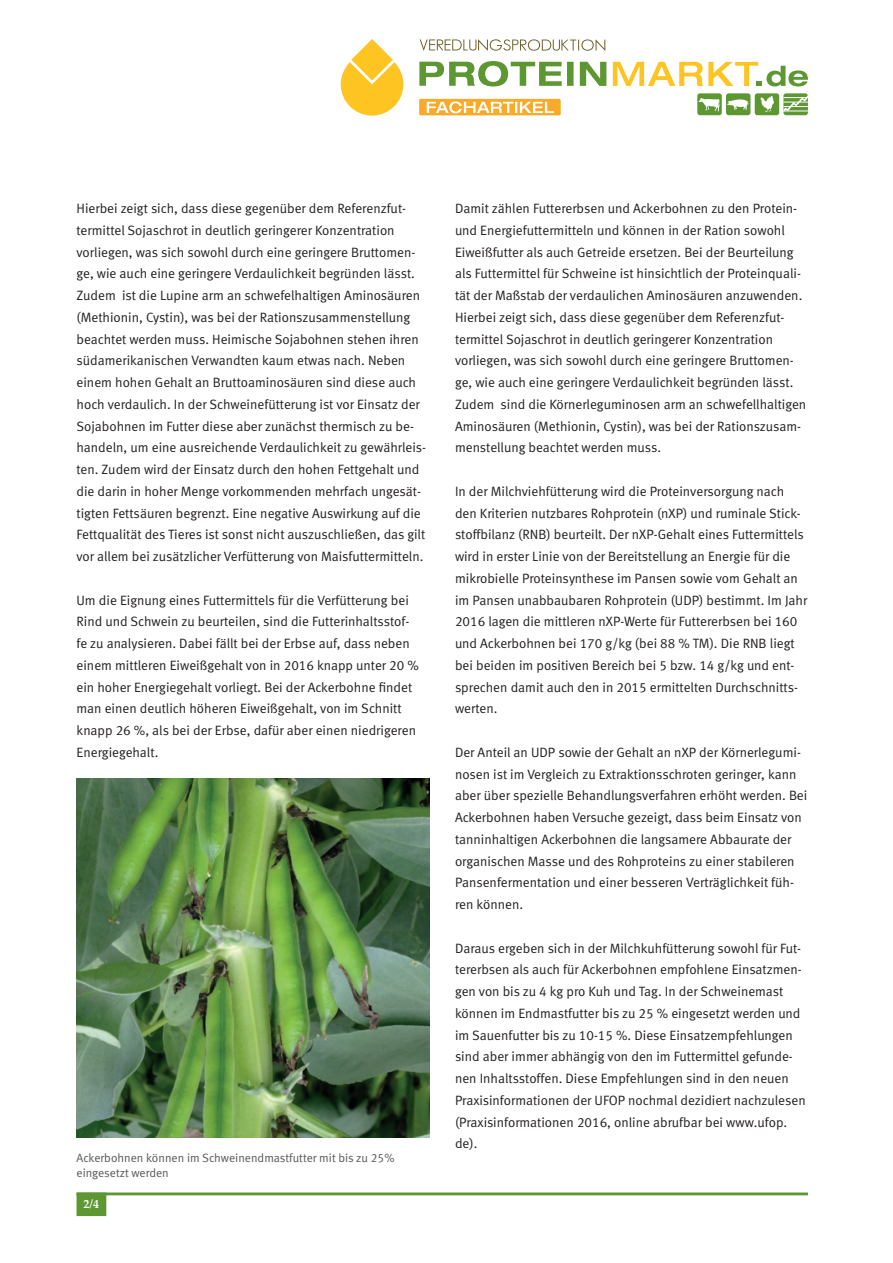
<style>
.page{position:relative;width:893px;height:1263px;background:#fff}
.page>*{position:absolute;margin:0;border:0;box-sizing:border-box;transform-origin:0 0}
.t1{font:13.5px/21.8px "Meta Normal LF";color:#231f20}
.t2{font:12px/15px "Meta Normal LF";color:#57585a}
.t3{font:700 12px "Palatino Linotype";color:#fff}
</style>
<div class="page">
<hr style="left:77px;top:1192px;width:731px;height:3px;background:#5c9731">
<div style="left:77px;top:1192px;width:29px;height:24px;background:#5c9731;border:2px solid #5c9731"></div>
<svg style="left:419px;top:61px;width:143px;height:25px"></svg>
<div style="left:567px;top:62px;width:7px;height:24px;background:#5c9731"></div>
<svg style="left:580px;top:62px;width:26px;height:24px"></svg>
<svg style="left:341px;top:39px;width:62px;height:77px"></svg>
<svg style="left:420px;top:39px;width:185px;height:12px"></svg>
<div style="left:726px;top:93px;width:24px;height:22px;background:#5c9731;border-radius:3px"></div>
<svg style="left:727px;top:99px;width:21px;height:11px"></svg>
<div style="left:697px;top:93px;width:25px;height:22px;background:#5c9731;border-radius:3px"></div>
<svg style="left:699px;top:98px;width:21px;height:13px"></svg>
<div style="left:755px;top:93px;width:24px;height:22px;background:#5c9731;border-radius:3px"></div>
<svg style="left:760px;top:95px;width:14px;height:17px"></svg>
<div style="left:783px;top:93px;width:25px;height:22px;background:#5c9731;border-radius:3px"></div>
<svg style="left:783px;top:93px;width:25px;height:21px"></svg>
<svg style="left:613px;top:62px;width:195px;height:24px"></svg>
<div style="left:419px;top:99px;width:142px;height:16px;background:#faa928;border-radius:2px"></div>
<svg style="left:427px;top:101px;width:127px;height:12px"></svg>
<img style="left:77px;top:779px;width:352px;height:358px">
<p class="t1" style="left:77px;top:197px;width:351px">Hierbei zeigt sich, dass diese gegenüber dem Referenzfut&shy;termittel Sojaschrot in deutlich geringerer Konzentration vorliegen, was sich sowohl durch eine geringere Bruttomen&shy;ge, wie auch eine geringere Verdaulichkeit begründen lässt.<br>Zudem ist die Lupine arm an schwefelhaltigen Aminosäuren (Methionin, Cystin), was bei der Rationszusammenstellung beachtet werden muss. Heimische Sojabohnen stehen ihren südamerikanischen Verwandten kaum etwas nach. Neben einem hohen Gehalt an Bruttoaminosäuren sind diese auch hoch verdaulich. In der Schweinefütterung ist vor Einsatz der Sojabohnen im Futter diese aber zunächst thermisch zu be&shy;handeln, um eine ausreichende Verdaulichkeit zu gewährleis&shy;ten. Zudem wird der Einsatz durch den hohen Fettgehalt und die darin in hoher Menge vorkommenden mehrfach ungesät&shy;tigten Fettsäuren begrenzt. Eine negative Auswirkung auf die Fettqualität des Tieres ist sonst nicht auszuschließen, das gilt vor allem bei zusätzlicher Verfütterung von Maisfuttermitteln.</p>
<p class="t1" style="left:77px;top:589px;width:344px">Um die Eignung eines Futtermittels für die Verfütterung bei Rind und Schwein zu beurteilen, sind die Futterinhaltsstof&shy;fe zu analysieren. Dabei fällt bei der Erbse auf, dass neben einem mittleren Eiweißgehalt von in 2016 knapp unter 20 % ein hoher Energiegehalt vorliegt. Bei der Ackerbohne findet man einen deutlich höheren Eiweißgehalt, von im Schnitt knapp 26 %, als bei der Erbse, dafür aber einen niedrigeren Energiegehalt.</p>
<p class="t2" style="left:77px;top:1151px;width:319px">Ackerbohnen können im Schweinendmastfutter mit bis zu 25% eingesetzt werden</p>
<p class="t3" style="left:84px;top:1195px;width:17px">2/4</p>
<p class="t1" style="left:455px;top:197px;width:353px">Damit zählen Futtererbsen und Ackerbohnen zu den Protein&shy;und Energiefuttermitteln und können in der Ration sowohl Eiweißfutter als auch Getreide ersetzen. Bei der Beurteilung als Futtermittel für Schweine ist hinsichtlich der Proteinquali&shy;tät der Maßstab der verdaulichen Aminosäuren anzuwenden.<br>Hierbei zeigt sich, dass diese gegenüber dem Referenzfut&shy;termittel Sojaschrot in deutlich geringerer Konzentration vorliegen, was sich sowohl durch eine geringere Bruttomen&shy;ge, wie auch eine geringere Verdaulichkeit begründen lässt.<br>Zudem sind die Körnerleguminosen arm an schwefellhaltigen Aminosäuren (Methionin, Cystin), was bei der Rationszusam&shy;menstellung beachtet werden muss.</p>
<p class="t1" style="left:455px;top:480px;width:354px">In der Milchviehfütterung wird die Proteinversorgung nach den Kriterien nutzbares Rohprotein (nXP) und ruminale Stick&shy;stoffbilanz (RNB) beurteilt. Der nXP-Gehalt eines Futtermittels wird in erster Linie von der Bereitstellung an Energie für die mikrobielle Proteinsynthese im Pansen sowie vom Gehalt an im Pansen unabbaubaren Rohprotein (UDP) bestimmt. Im Jahr 2016 lagen die mittleren nXP-Werte für Futtererbsen bei 160 und Ackerbohnen bei 170 g/kg (bei 88 % TM). Die RNB liegt bei beiden im positiven Bereich bei 5 bzw. 14 g/kg und ent&shy;sprechen damit auch den in 2015 ermittelten Durchschnitts&shy;werten.</p>
<p class="t1" style="left:455px;top:741px;width:354px">Der Anteil an UDP sowie der Gehalt an nXP der Körnerlegumi&shy;nosen ist im Vergleich zu Extraktionsschroten geringer, kann aber über spezielle Behandlungsverfahren erhöht werden. Bei Ackerbohnen haben Versuche gezeigt, dass beim Einsatz von tanninhaltigen Ackerbohnen die langsamere Abbaurate der organischen Masse und des Rohproteins zu einer stabileren Pansenfermentation und einer besseren Verträglichkeit füh&shy;ren können.</p>
<p class="t1" style="left:455px;top:937px;width:352px">Daraus ergeben sich in der Milchkuhfütterung sowohl für Fut&shy;tererbsen als auch für Ackerbohnen empfohlene Einsatzmen&shy;gen von bis zu 4 kg pro Kuh und Tag. In der Schweinemast können im Endmastfutter bis zu 25 % eingesetzt werden und im Sauenfutter bis zu 10-15 %. Diese Einsatzempfehlungen sind aber immer abhängig von den im Futtermittel gefunde&shy;nen Inhaltsstoffen. Diese Empfehlungen sind in den neuen Praxisinformationen der UFOP nochmal dezidiert nachzulesen (Praxisinformationen 2016, online abrufbar bei www.ufop. de).</p>
</div>
